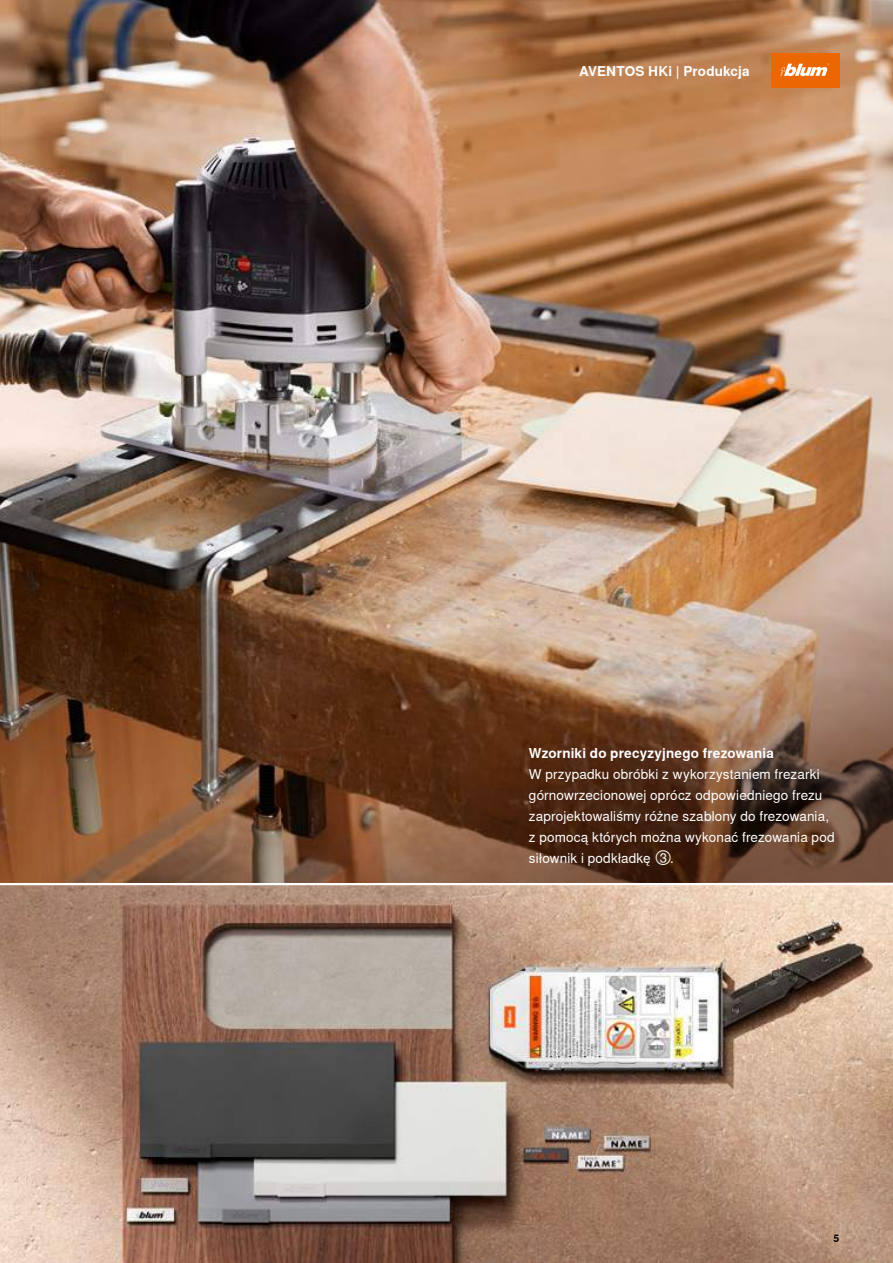
<style>
.page{position:relative;width:893px;height:1263px;background:#fff}
.page>*{position:absolute;margin:0;border:0;box-sizing:border-box;transform-origin:0 0}
.t1{font:13.5px/21px "Nimbus Sans Global";letter-spacing:.01em;color:#fff}
.t2{font:700 13.5px "Nimbus Sans Global";letter-spacing:.01em;color:#fff}
.t3{font:700 10.5px "Nimbus Sans Global";color:#000}
.s1{font-weight:700;font-size:21px}
</style>
<div class="page">
<img style="left:0;top:0;width:893px;height:1263px">
<div style="left:771px;top:54px;width:68px;height:34px;background:#ec6602"></div>
<svg style="left:780px;top:63px;width:49px;height:13px"></svg>
<img style="left:0;top:484px;width:893px;height:399px">
<hr style="left:0;top:883px;width:893px;height:2px;background:#fff">
<p class="t2" style="left:579px;top:63px;width:172px">AVENTOS HKi | Produkcja</p>
<p class="t2" style="left:529px;top:745px;width:246px">Wzorniki do precyzyjnego frezowania</p>
<p class="t1" style="left:529px;top:764px;width:307px">W przypadku obróbki z wykorzystaniem frezarki górnowrzecionowej oprócz odpowiedniego frezu zaprojektowaliśmy różne szablony do frezowania, z pomocą których można wykonać frezowania pod siłownik i podkładkę <span class="s1">➂</span>.</p>
<p class="t3" style="left:833px;top:1232px;width:7px">5</p>
</div>
